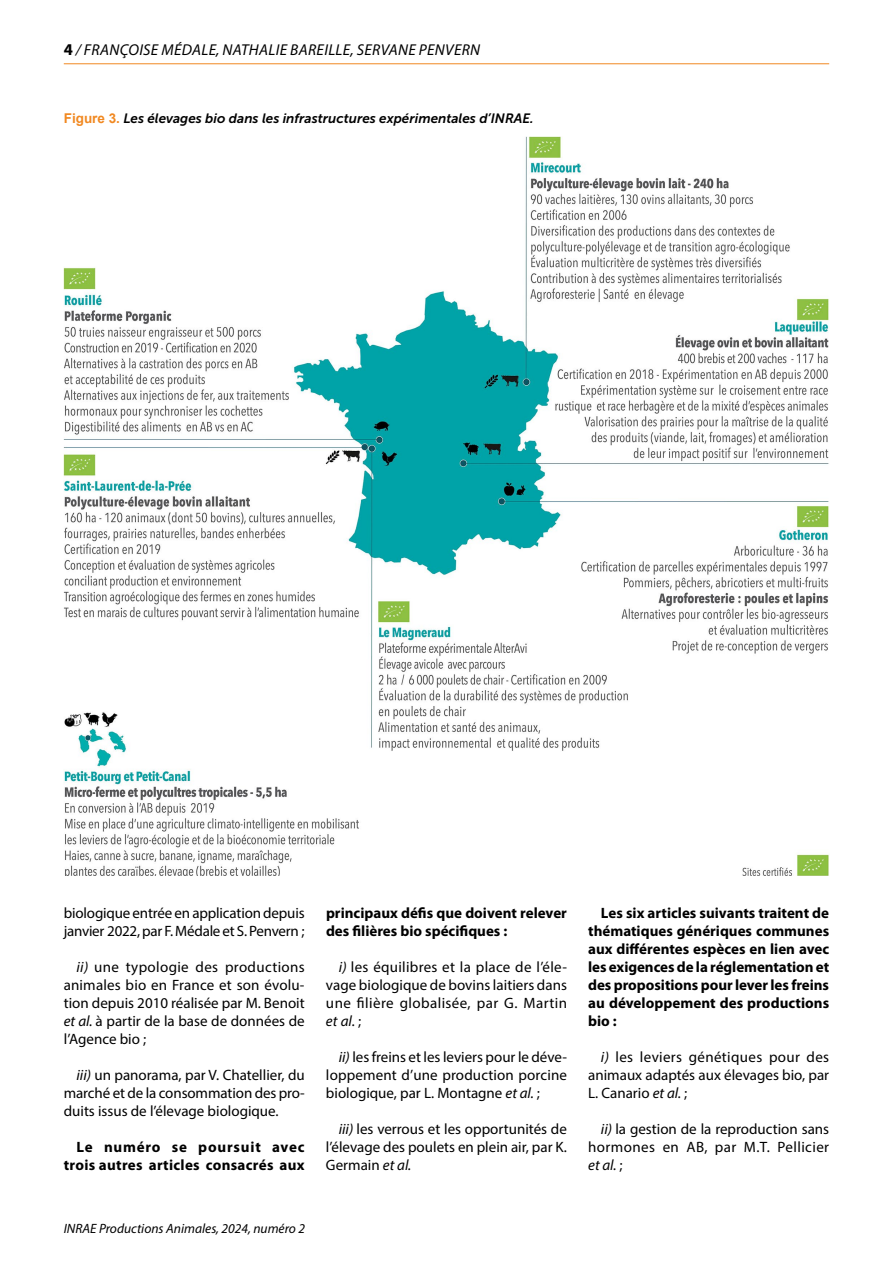
<style>
.page{position:relative;width:893px;height:1263px;background:#fff}
.page>*{position:absolute;margin:0;border:0;box-sizing:border-box;transform-origin:0 0}
.t1{font:italic 15.75px "Myriad Pro";letter-spacing:.02em;color:#000}
.t2{font:15px/18px "Myriad Pro";color:#000;text-align:justify}
.t3{font:700 15px/18px "Myriad Pro";color:#000}
.t4{font:700 15px/18px "Myriad Pro";letter-spacing:.02em;color:#000;text-align:right}
.t5{font:italic 13.5px "Museo Sans 700";color:#000}
.t6{font:italic 13.5px "Myriad Pro";color:#000}
.s1{font-weight:700;font-style:normal;font-size:16.5px}
.s2{font-family:"Arial";font-weight:700;font-style:normal;color:#f18922}
.s3{font-style:italic}
</style>
<div class="page">
<hr style="left:64px;top:63px;width:765px;height:1px;background:#f18922">
<img style="left:63px;top:136px;width:766px;height:740px">
<p class="t1" style="left:64px;top:40px;width:74px"><span class="s1">4</span> / Fran çoise</p>
<p class="t1" style="left:162px;top:40px;width:11px">médale</p>
<p class="t1" style="left:216px;top:40px;width:52px">, Nathalie</p>
<p class="t1" style="left:290px;top:40px;width:9px">bareille</p>
<p class="t1" style="left:350px;top:40px;width:24px">, Servane</p>
<p class="t1" style="left:419px;top:40px;width:10px">penvern</p>
<p class="t5" style="left:64px;top:111px;width:471px"><span class="s2">Figure 3.</span> Les élevages bio dans les infrastructures expérimentales d’INRAE.</p>
<p class="t2" style="left:64px;top:904px;width:242px">biologique entrée en application depuis janvier 2022, par F. Médale et S. Penvern ;</p>
<p class="t2" style="left:64px;top:958px;width:242px;text-indent:13px"><span class="s3">ii)</span> une typologie des productions animales bio en France et son évolu&shy;tion depuis 2010 réalisée par M. Benoit <span class="s3">et al.</span> à partir de la base de données de l’Agence bio ;</p>
<p class="t2" style="left:64px;top:1066px;width:242px;text-indent:13px"><span class="s3">iii)</span> un panorama, par V. Chatellier, du marché et de la consommation des pro&shy;duits issus de l’élevage biologique.</p>
<p class="t4" style="left:64px;top:1137px;width:242px">Le numéro se poursuit avec trois autres articles consacrés aux</p>
<p class="t6" style="left:64px;top:1220px;width:243px">INRAE Productions Animales, 2024, numéro 2</p>
<p class="t3" style="left:326px;top:903px;width:242px">principaux défis que doivent relever des filières bio spécifiques :</p>
<p class="t2" style="left:326px;top:958px;width:243px;text-indent:13px"><span class="s3">i)</span> les équilibres et la place de l’éle&shy;vage biologique de bovins laitiers dans une filière globalisée, par G. Martin <span class="s3">et al.</span> ;</p>
<p class="t2" style="left:326px;top:1048px;width:242px;text-indent:13px"><span class="s3">ii)</span> les freins et les leviers pour le déve&shy;loppement d’une production porcine biologique, par L. Montagne <span class="s3">et al.</span> ;</p>
<p class="t2" style="left:326px;top:1120px;width:242px;text-indent:13px"><span class="s3">iii)</span> les verrous et les opportunités de l’élevage des poulets en plein air, par K.<br>Germain <span class="s3">et al.</span></p>
<p class="t3" style="left:588px;top:903px;width:242px;text-align:justify;text-indent:13px">Les six articles suivants traitent de thématiques génériques communes aux différentes espèces en lien avec les exigences de la réglementation et des propositions pour lever les freins au développement des productions bio :</p>
<p class="t2" style="left:588px;top:1048px;width:243px;text-indent:13px"><span class="s3">i)</span> les leviers génétiques pour des animaux adaptés aux élevages bio, par L. Canario <span class="s3">et al.</span> ;</p>
<p class="t2" style="left:588px;top:1120px;width:242px;text-indent:13px"><span class="s3">ii)</span> la gestion de la reproduction sans hormones en AB, par M.T. Pellicier <span class="s3">et al.</span> ;</p>
</div>
